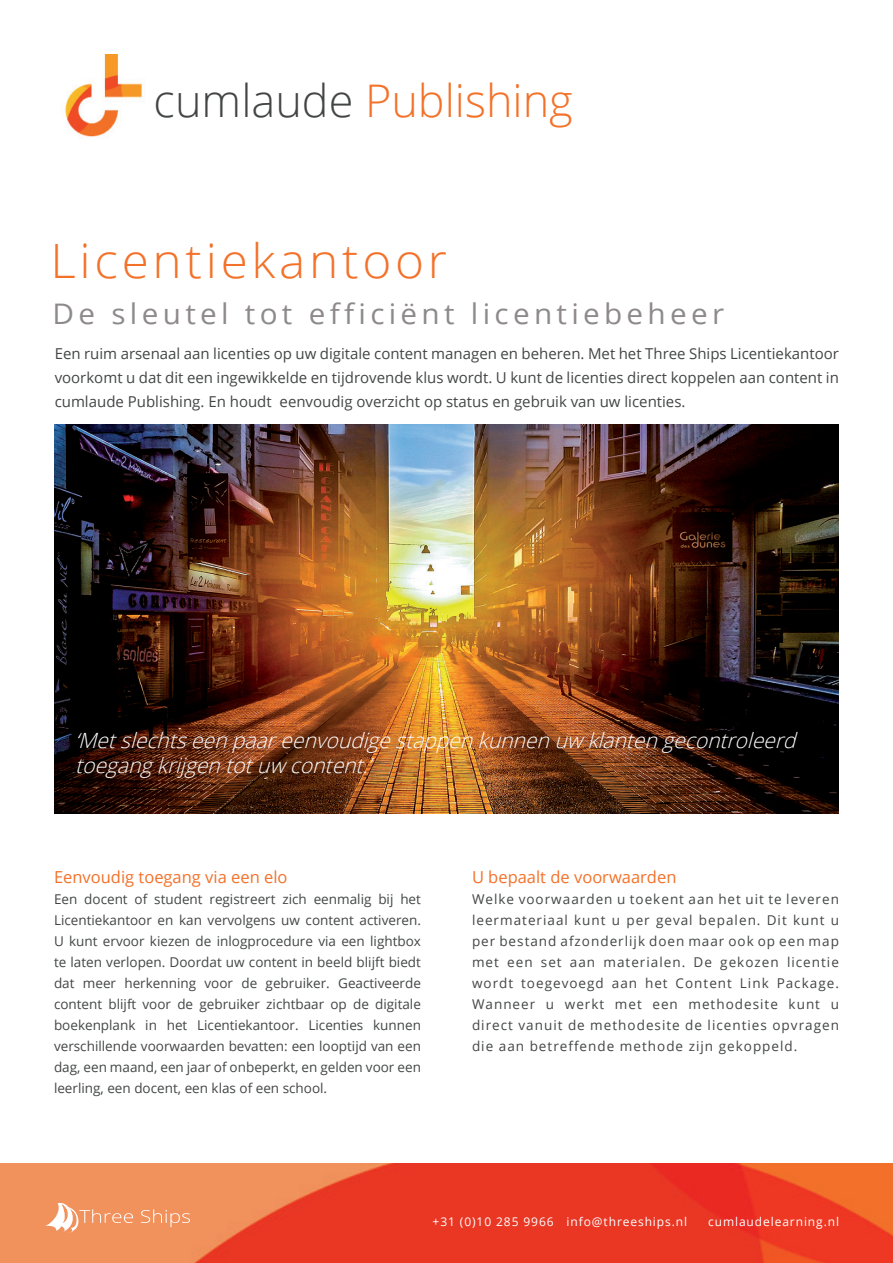
<style>
.page{position:relative;width:893px;height:1263px;background:#fff}
.page>*{position:absolute;margin:0;border:0;box-sizing:border-box;transform-origin:0 0}
.t1{font:300 47.25px "Open Sans";letter-spacing:.075em;color:#f37129;scale:1.05 1}
.t2{font:300 45px "Open Sans";color:#f37128}
.t3{font:28.35px "Open Sans";letter-spacing:.145em;color:#8e8a8b;scale:1.05 1}
.t4{font:italic 300 21px/25.2px "Open Sans";color:#fff}
.t5{font:16.5px "Open Sans";color:#f37129}
.t6{font:15px/24px "Open Sans";color:#434545;text-align:justify}
.t7{font:13.5px/21px "Open Sans";letter-spacing:.035em;color:#434545;text-align:justify}
.t8{font:12px "Open Sans";letter-spacing:.075em;color:#fff}
.s1{color:#434545}
</style>
<div class="page">
<img style="left:65px;top:54px;width:77px;height:84px">
<img style="left:0;top:1164px;width:893px;height:99px">
<svg style="left:44px;top:1203px;width:89px;height:31px;background:#f3a57a"></svg>
<svg style="left:141px;top:1209px;width:49px;height:18px"></svg>
<img style="left:55px;top:425px;width:784px;height:388px">
<h2 class="t2" style="left:154px;top:70px;width:421px"><span class="s1">cumlaude</span> Publishing</h2>
<h1 class="t1" style="left:50px;top:228px;width:379px">Licentiekantoor</h1>
<h3 class="t3" style="left:53px;top:294px;width:641px">De sleutel tot efficiënt licentiebeheer</h3>
<p class="t6" style="left:55px;top:341px;width:786px">Een ruim arsenaal aan licenties op uw digitale content managen en beheren. Met het Three Ships Licentiekantoor voorkomt u dat dit een ingewikkelde en tijdrovende klus wordt. U kunt de licenties direct koppelen aan content in cumlaude Publishing. En houdt eenvoudig overzicht op status en gebruik van uw licenties.</p>
<h3 class="t4" style="left:75px;top:727px;width:729px">‘Metslechtseenpaareenvoudigestappenkunnenuw klantengecontroleerd toegangkrijgentotuw content.’</h3>
<p class="t5" style="left:54px;top:865px;width:235px">Eenvoudig toegang via een elo</p>
<p class="t7" style="left:54px;top:888px;width:368px">Een docent of student registreert zich eenmalig bij het Licentiekantoor en kan vervolgens uw content activeren.<br>U kunt ervoor kiezen de inlogprocedure via een lightbox te laten verlopen. Doordat uw content in beeld blijft biedt dat meer herkenning voor de gebruiker. Geactiveerde content blijft voor de gebruiker zichtbaar op de digitale boekenplank in het Licentiekantoor. Licenties kunnen verschillende voorwaarden bevatten: een looptijd van een dag, een maand, een jaar of onbeperkt, en gelden voor een leerling, een docent, een klas of een school.</p>
<p class="t5" style="left:472px;top:865px;width:206px">U bepaalt de voorwaarden</p>
<p class="t7" style="left:472px;top:888px;width:368px">Welke voorwaarden u toekent aan het uit te leveren leermateriaal kunt u per geval bepalen. Dit kunt u per bestand afzonderlijk doen maar ook op een map met een set aan materialen. De gekozen licentie wordt toegevoegd aan het Content Link Package.<br>Wanneer u werkt met een methodesite kunt u direct vanuit de methodesite de licenties opvragen die aan betreffende methode zijn gekoppeld.</p>
<p class="t8" style="left:433px;top:1213px;width:256px">+31 (0)10 285 9966 info@threeships.nl</p>
<p class="t8" style="left:708px;top:1213px;width:132px">cumlaudelearning.nl</p>
</div>
